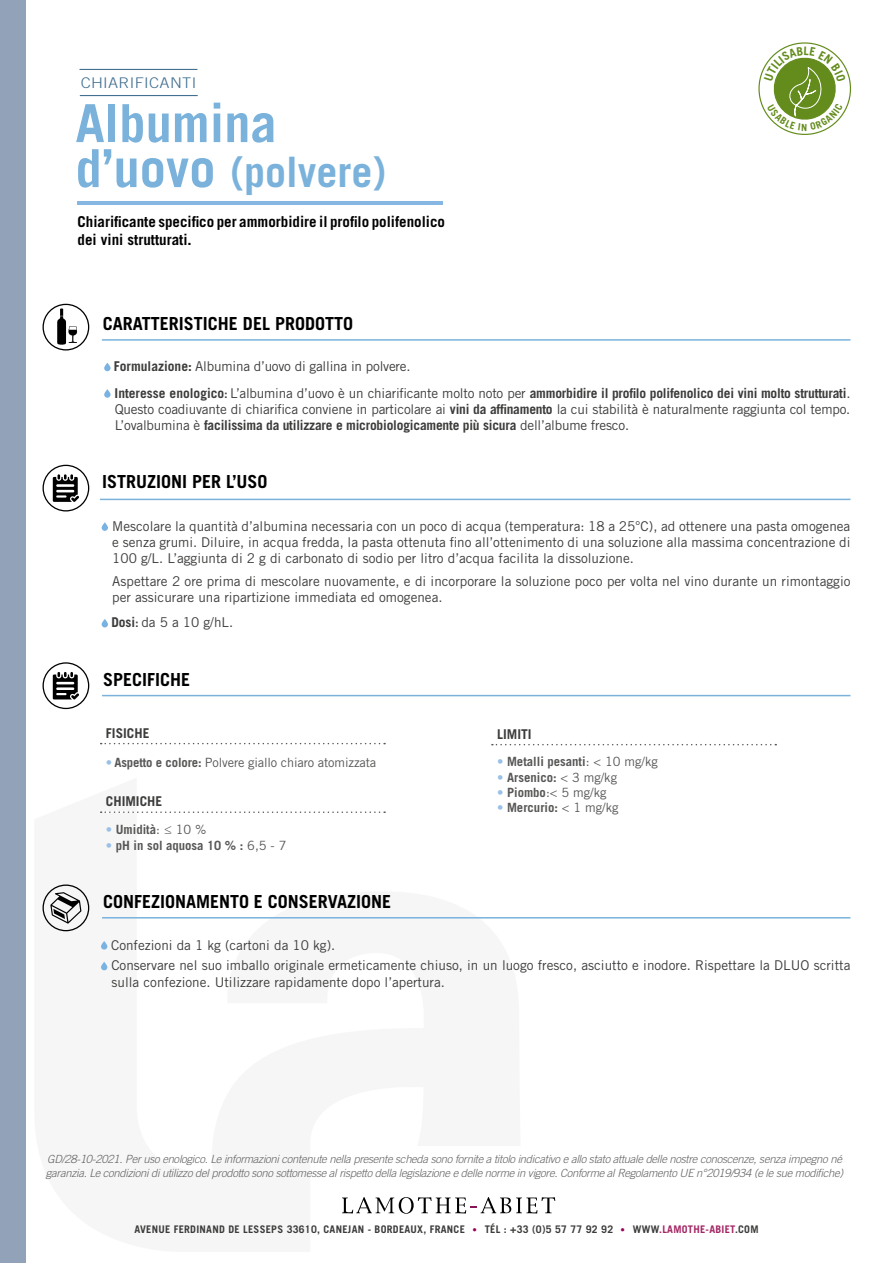
<style>
.page{position:relative;width:893px;height:1263px;background:#fff}
.page>*{position:absolute;margin:0;border:0;box-sizing:border-box;transform-origin:0 0}
.t1{font:700 52.5px "Trade Gothic LT Std";color:#7ab2dc}
.t2{font:700 42px "Trade Gothic LT Std";color:#7ab2dc}
.t3{font:700 18px "Trade Gothic LT Std";color:#000}
.t4{font:700 15px/18px "Trade Gothic LT Std";color:#000}
.t5{font:300 14.7px "Trade Gothic LT Std";letter-spacing:.02em;color:#416f90;scale:1.12 1}
.t6{font:13.5px/16.2px "Trade Gothic LT Std";color:#3c3c3b}
.t7{font:700 13.5px/26.5px "Trade Gothic LT Std";letter-spacing:-.015em;color:#3c3c3b}
.t8{font:700 12.75px "Trade Gothic LT Std";color:#575756}
.t9{font:12.75px "Trade Gothic LT Std";letter-spacing:-.01em;color:#575756}
.t10{font:italic 300 11.25px/13.5px "Trade Gothic LT Std";letter-spacing:-.025em;color:#646363}
.t11{font:700 10.5px "Trade Gothic LT Std";letter-spacing:.025em;color:#3c3c3b}
.s1{font-size:52.5px}
.s2{font-weight:400}
.s3{font-family:"Trade Gothic LT Std Bd Cn 20";font-weight:400}
.s4{font-weight:700}
.s5{font-family:"Trade Gothic LT Std Bd Cn 20"}
.s6{font-weight:700;color:#99c1e8}
.s7{color:#99c1e8}
.s8{font-family:"Trade Gothic LT Std Cn 18";font-weight:400;font-size:9px;color:#9b0058}
.s9{color:#a42664}
</style>
<div class="page">
<div style="left:0;top:0;width:26px;height:1263px;background:#91a2b9"></div>
<svg style="left:104px;top:363px;width:7px;height:8px"></svg>
<svg style="left:104px;top:389px;width:7px;height:9px"></svg>
<svg style="left:43px;top:304px;width:46px;height:46px"></svg>
<hr style="left:102px;top:339px;width:748px;height:2px;background:#7ab2dc">
<svg style="left:102px;top:522px;width:6px;height:9px"></svg>
<div style="left:102px;top:619px;width:6px;height:8px;background:#7ab2e1;border-radius:3px"></div>
<svg style="left:43px;top:465px;width:46px;height:46px"></svg>
<hr style="left:100px;top:499px;width:750px;height:1px;background:#7ab2dc">
<svg style="left:101px;top:941px;width:6px;height:8px"></svg>
<div style="left:101px;top:962px;width:6px;height:8px;background:#7ab2e1;border-radius:3px"></div>
<svg style="left:43px;top:662px;width:46px;height:47px"></svg>
<hr style="left:102px;top:695px;width:748px;height:1px;background:#7ab2dc">
<svg style="left:43px;top:884px;width:46px;height:47px"></svg>
<hr style="left:102px;top:917px;width:748px;height:1px;background:#7ab2dc">
<svg style="left:101px;top:743px;width:284px;height:1px"></svg>
<svg style="left:492px;top:744px;width:284px;height:1px"></svg>
<svg style="left:101px;top:811px;width:284px;height:2px"></svg>
<hr style="left:77px;top:202px;width:366px;height:3px;background:#86b7e3">
<hr style="left:80px;top:69px;width:117px;height:1px;background:#437091">
<hr style="left:80px;top:95px;width:118px;height:1px;background:#437091">
<svg style="left:342px;top:1197px;width:213px;height:17px"></svg>
<svg style="left:758px;top:42px;width:93px;height:93px"></svg>
<p class="t5" style="left:81px;top:74px;width:105px">CHIARIFICANTI</p>
<h1 class="t1" style="left:75px;top:91px;width:203px">Albumina</h1>
<h2 class="t2" style="left:75px;top:146px;width:312px"><span class="s1">d’uovo</span> (polvere)</h2>
<p class="t4" style="left:78px;top:212px;width:369px">Chiarificante specifico per ammorbidire il profilo polifenolico dei vini strutturati.</p>
<h3 class="t3" style="left:103px;top:312px;width:252px">CARATTERISTICHE DEL PRODOTTO</h3>
<p class="t7" style="left:114px;top:353px;width:738px">Formulazione: <span class="s2">Albumina d’uovo di gallina in polvere.<br></span>Interesse enologico<span class="s3">:</span> <span class="s2">L’albumina d’uovo è un chiarificante molto noto per</span> ammorbidire il profilo polifenolico dei vini molto strutturati<span class="s2">.</span></p>
<p class="t6" style="left:115px;top:401px;width:737px">Questo coadiuvante di chiarifica conviene in particolare ai <span class="s4">vini da affinamento</span> la cui stabilità è naturalmente raggiunta col tempo.<br>L’ovalbumina è <span class="s4">facilissima da utilizzare e microbiologicamente più sicura</span> dell’albume fresco.</p>
<h3 class="t3" style="left:102px;top:471px;width:167px">ISTRUZIONI PER L’USO</h3>
<p class="t6" style="left:112px;top:518px;width:740px;text-align:justify">Mescolare la quantità d’albumina necessaria con un poco di acqua (temperatura: 18 a 25°C), ad ottenere una pasta omogenea e senza grumi. Diluire, in acqua fredda, la pasta ottenuta fino all’ottenimento di una soluzione alla massima concentrazione di 100 g/L. L’aggiunta di 2 g di carbonato di sodio per litro d’acqua facilita la dissoluzione.</p>
<p class="t6" style="left:112px;top:573px;width:740px">Aspettare 2 ore prima di mescolare nuovamente, e di incorporare la soluzione poco per volta nel vino durante un rimontaggio per assicurare una ripartizione immediata ed omogenea.</p>
<p class="t6" style="left:111px;top:614px;width:123px"><span class="s4">Dosi</span><span class="s5">:</span> da 5 a 10 g/hL.</p>
<h3 class="t3" style="left:103px;top:668px;width:89px">SPECIFICHE</h3>
<p class="t7" style="left:106px;top:719px;width:45px">FISICHE</p>
<p class="t9" style="left:106px;top:754px;width:272px"><span class="s6">•</span> <span class="s4">Aspetto e colore:</span> Polvere giallo chiaro atomizzata</p>
<p class="t7" style="left:106px;top:788px;width:58px">CHIMICHE</p>
<p class="t8" style="left:106px;top:822px;width:102px"><span class="s7">•</span> Umidità<span class="s2">: ≤ 10 %</span></p>
<p class="t8" style="left:106px;top:837px;width:182px"><span class="s7">•</span> pH in sol aquosa 10 % : <span class="s2">6,5 - 7</span></p>
<h3 class="t3" style="left:103px;top:890px;width:290px">CONFEZIONAMENTO E CONSERVAZIONE</h3>
<p class="t7" style="left:497px;top:720px;width:36px">LIMITI</p>
<p class="t8" style="left:497px;top:754px;width:162px"><span class="s7">•</span> Metalli pesanti<span class="s2">: &lt; 10 mg/kg</span></p>
<p class="t8" style="left:497px;top:769px;width:121px"><span class="s7">•</span> Arsenico: <span class="s2">&lt; 3 mg/kg</span></p>
<p class="t9" style="left:497px;top:785px;width:111px"><span class="s6">•</span> <span class="s4">Piombo</span>:&lt; 5 mg/kg</p>
<p class="t8" style="left:497px;top:800px;width:123px"><span class="s7">•</span> Mercurio: <span class="s2">&lt; 1 mg/kg</span></p>
<p class="t6" style="left:111px;top:934px;width:741px;line-height:20.7px">Confezioni da 1 kg (cartoni da 10 kg).<br>Conservare nel suo imballo originale ermeticamente chiuso, in un luogo fresco, asciutto e inodore. Rispettare la DLUO scritta</p>
<p class="t6" style="left:112px;top:974px;width:335px">sulla confezione. Utilizzare rapidamente dopo l’apertura.</p>
<p class="t10" style="left:46px;top:1153px;width:799px">GD/28-10-2021. Per uso enologico. Le informazioni contenute nella presente scheda sono fornite a titolo indicativo e allo stato attuale delle nostre conoscenze, senza impegno né garanzia. Le condizioni di utilizzo del prodotto sono sottomesse al rispetto della legislazione e delle norme in vigore. Conforme al Regolamento UE n°2019/934 (e le sue modifiche)</p>
<p class="t11" style="left:134px;top:1223px;width:626px">AVENUE FERDINAND DE LESSEPS 33610, CANEJAN - BORDEAUX, FRANCE <span class="s8">•</span> TÉL : +33 (0)5 57 77 92 92 <span class="s8">•</span> WWW<span class="s9">.LAMOTHE-ABIET</span>.COM</p>
</div>
